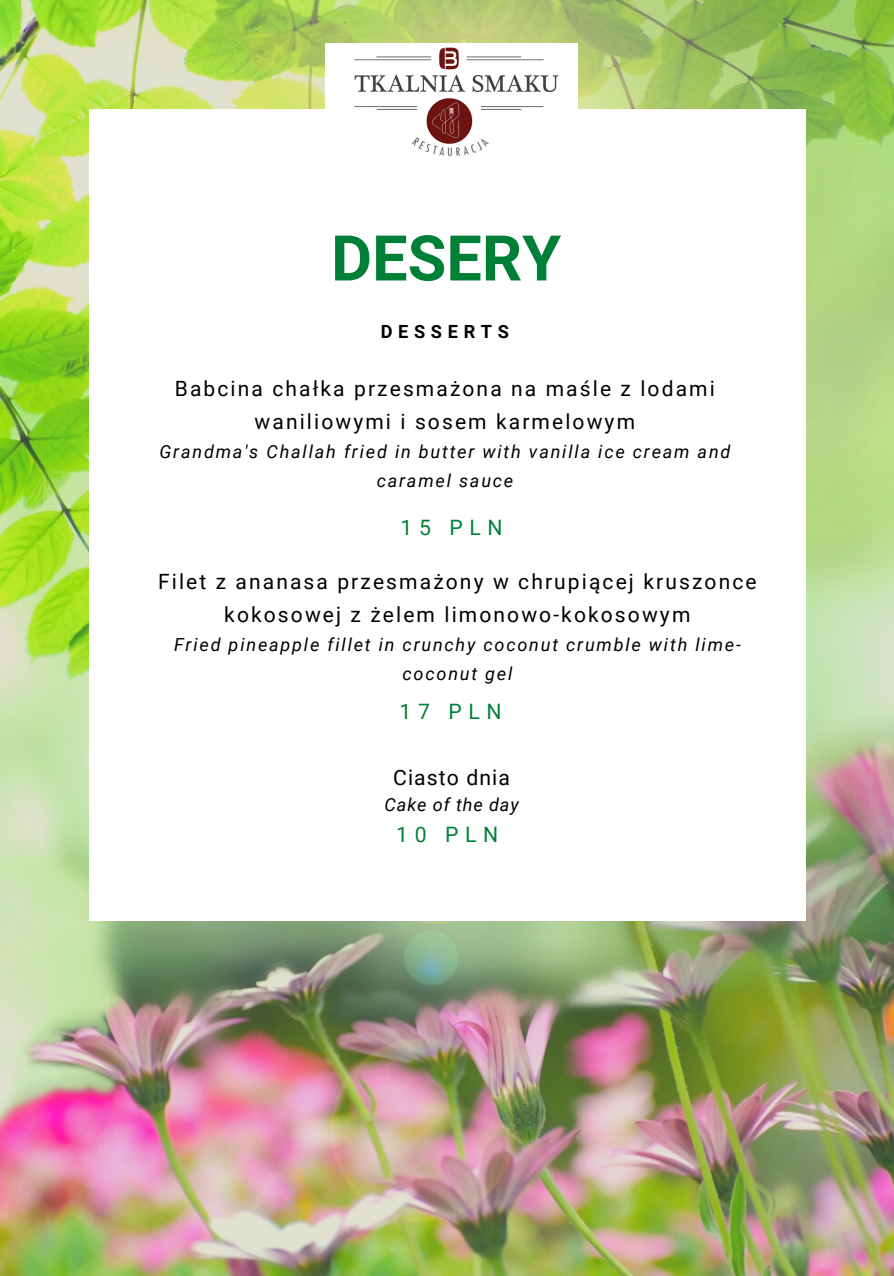
<style>
.page{position:relative;width:894px;height:1276px;background:#fff}
.page>*{position:absolute;margin:0;border:0;box-sizing:border-box;transform-origin:0 0}
.t1{font:700 63px "Roboto";color:#008037}
.t2{font:21.15px "Roboto";letter-spacing:.31em;color:#008037}
.t3{font:21.15px "Roboto";letter-spacing:.05em;color:#000}
.t4{font:21px/32.8px "Roboto";letter-spacing:.1em;color:#000;text-align:center}
.t5{font:700 18.15px "Roboto";letter-spacing:.31em;color:#000}
.t6{font:italic 18px/28.5px "Roboto";letter-spacing:.1em;color:#000;text-align:center}
.t7{font:italic 18px "Roboto";letter-spacing:.05em;color:#000}
</style>
<div class="page">
<img style="left:0;top:0;width:893px;height:1276px">
<div style="left:89px;top:109px;width:717px;height:812px;background:#fff"></div>
<img style="left:326px;top:43px;width:251px;height:114px">
<h1 class="t1" style="left:331px;top:222px;width:231px">DESERY</h1>
<p class="t5" style="left:381px;top:322px;width:130px">DESSERTS</p>
<p class="t4" style="left:175px;top:372px;width:541px">Babcina chałka przesmażona na maśle z lodami waniliowymi i sosem karmelowym</p>
<p class="t6" style="left:159px;top:438px;width:572px">Grandma's Challah fried in butter with vanilla ice cream and caramel sauce</p>
<p class="t2" style="left:400px;top:515px;width:103px">15 PLN</p>
<p class="t4" style="left:158px;top:565px;width:600px">Filet z ananasa przesmażony w chrupiącej kruszonce kokosowej z żelem limonowo-kokosowym</p>
<p class="t6" style="left:174px;top:631px;width:568px">Fried pineapple fillet in crunchy coconut crumble with lime&shy;coconut gel</p>
<p class="t2" style="left:399px;top:699px;width:103px">17 PLN</p>
<p class="t3" style="left:393px;top:765px;width:118px">Ciasto dnia</p>
<p class="t7" style="left:384px;top:794px;width:136px">Cake of the day</p>
<p class="t2" style="left:396px;top:822px;width:103px">10 PLN</p>
</div>
